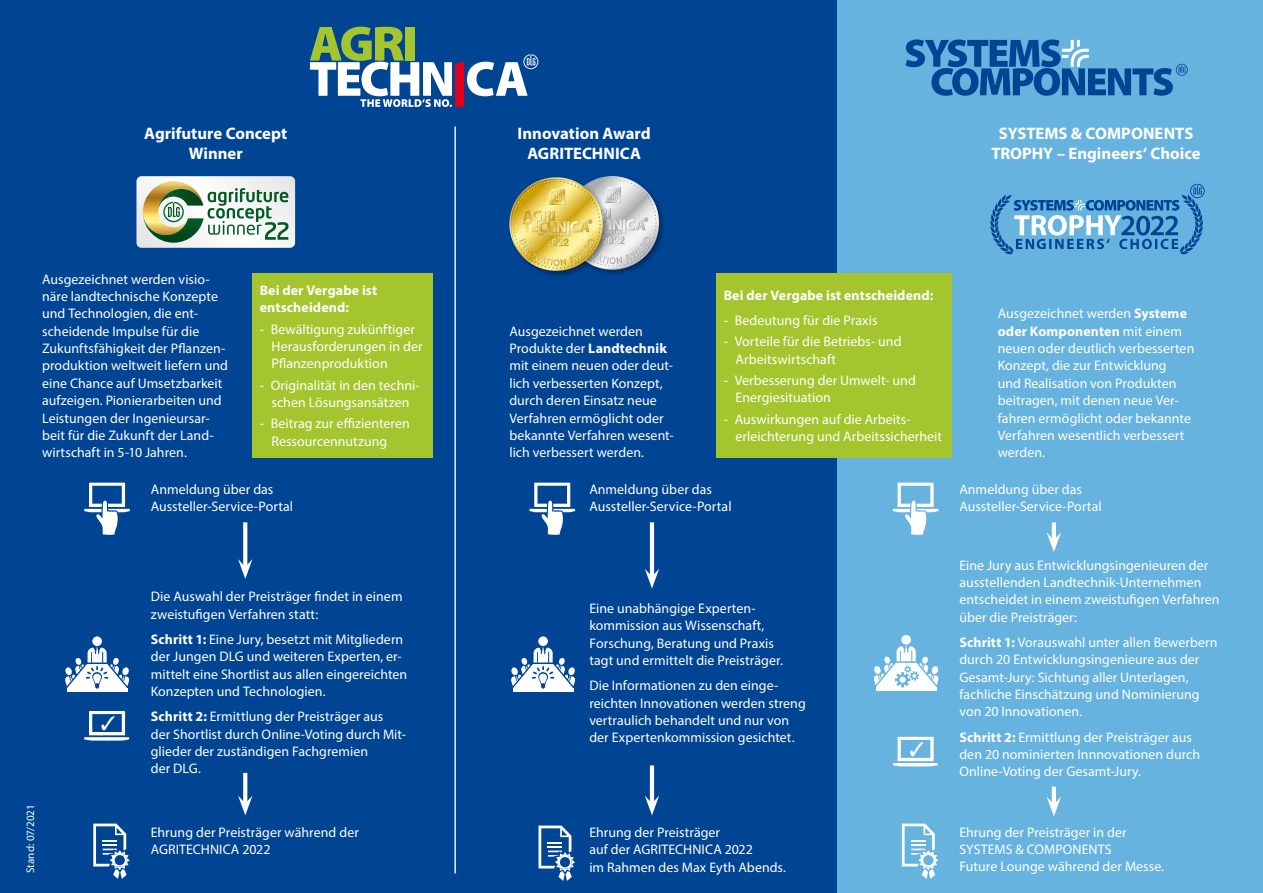
<style>
.page{position:relative;width:1263px;height:893px;background:#fff}
.page>*{position:absolute;margin:0;border:0;box-sizing:border-box;transform-origin:0 0}
.fliess{font:700 16.65px/19.5px "Myriad Pro";color:#fff;text-align:center}
.fliess-2{font:13.95px/17.4px "Myriad Pro";letter-spacing:.005em;color:#fff}
.fliess-3{font:700 13.95px/17.4px "Myriad Pro";letter-spacing:.01em;color:#fff}
.fliess-4{font:11.1px "Myriad Pro";letter-spacing:-.005em;color:#fff}
.s1{font-weight:700}
</style>
<div class="page">
<div style="left:0;top:0;width:838px;height:893px;background:#004494"></div>
<div style="left:838px;top:0;width:425px;height:893px;background:#67b3df"></div>
<svg style="left:310px;top:27px;width:228px;height:80px"></svg>
<div style="left:563px;top:173px;width:103px;height:104px;background:#000;opacity:.4"></div>
<img style="left:565px;top:176px;width:94px;height:94px;border-radius:47px">
<div style="left:507px;top:175px;width:103px;height:103px;background:#000;opacity:.4"></div>
<img style="left:509px;top:177px;width:94px;height:94px;border-radius:47px">
<svg style="left:906px;top:39px;width:282px;height:57px"></svg>
<div style="left:716px;top:273px;width:236px;height:184px;background:#a4c52d"></div>
<div style="left:252px;top:273px;width:181px;height:184px;background:#a4c52d"></div>
<svg style="left:529px;top:483px;width:46px;height:52px"></svg>
<svg style="left:893px;top:483px;width:45px;height:52px"></svg>
<svg style="left:84px;top:483px;width:46px;height:52px"></svg>
<svg style="left:538px;top:826px;width:37px;height:55px"></svg>
<svg style="left:902px;top:824px;width:36px;height:55px"></svg>
<svg style="left:93px;top:824px;width:37px;height:55px"></svg>
<div style="left:538px;top:636px;width:10px;height:10px;background:#fff;border-radius:50%"></div>
<hr style="left:513px;top:688px;width:60px;height:3px;background:#fff">
<svg style="left:511px;top:648px;width:64px;height:41px"></svg>
<div style="left:92px;top:636px;width:10px;height:10px;background:#fff;border-radius:50%"></div>
<hr style="left:67px;top:688px;width:60px;height:3px;background:#fff">
<svg style="left:65px;top:648px;width:64px;height:41px"></svg>
<svg style="left:243px;top:773px;width:4px;height:22px"></svg>
<svg style="left:238px;top:795px;width:14px;height:20px"></svg>
<div style="left:901px;top:635px;width:10px;height:10px;background:#fff;border-radius:50%"></div>
<hr style="left:876px;top:687px;width:60px;height:3px;background:#fff">
<svg style="left:874px;top:646px;width:64px;height:41px"></svg>
<hr style="left:650px;top:522px;width:4px;height:54px;background:#fff">
<svg style="left:645px;top:569px;width:14px;height:19px"></svg>
<hr style="left:1052px;top:522px;width:4px;height:18px;background:#fff">
<svg style="left:1047px;top:532px;width:14px;height:20px"></svg>
<svg style="left:243px;top:522px;width:4px;height:37px"></svg>
<svg style="left:238px;top:559px;width:14px;height:20px"></svg>
<hr style="left:650px;top:765px;width:4px;height:38px;background:#fff">
<svg style="left:645px;top:795px;width:14px;height:20px"></svg>
<hr style="left:1052px;top:787px;width:4px;height:17px;background:#fff">
<svg style="left:1047px;top:797px;width:14px;height:19px"></svg>
<svg style="left:136px;top:176px;width:159px;height:72px"></svg>
<hr style="left:454px;top:127px;width:2px;height:746px;background:#fff">
<svg style="left:990px;top:184px;width:215px;height:70px"></svg>
<svg style="left:893px;top:737px;width:45px;height:29px"></svg>
<svg style="left:84px;top:711px;width:45px;height:30px"></svg>
<p class="fliess" style="left:144px;top:123px;width:145px">Agrifuture Concept<br>Winner</p>
<p class="fliess" style="left:991px;top:123px;width:211px">SYSTEMS &amp; COMPONENTS<br>TROPHY – Engineers‘ Choice</p>
<p class="fliess" style="left:518px;top:123px;width:135px">Innovation Award<br>AGRITECHNICA</p>
<p class="fliess-2" style="left:42px;top:270px;width:187px">Ausgezeichnet werden visio&shy;näre landtechnische Konzepte und Technologien, die ent&shy;scheidende Impulse für die<br>Zukunftsfähigkeit der Pflanzen&shy;produktion weltweit liefern und eine Chance auf Umsetzbarkeit aufzeigen. Pionierarbeiten und<br>Leistungen der Ingenieursar&shy;beit für die Zukunft der Land&shy;wirtschaft in 5-10 Jahren.</p>
<p class="fliess-3" style="left:260px;top:281px;width:119px">Bei der Vergabe ist entscheidend:</p>
<p class="fliess-2" style="left:271px;top:320px;width:153px;text-indent:-12px">- Bewältigung zukünftiger<br>Herausforderungen in der<br>Pflanzenproduktion</p>
<p class="fliess-2" style="left:260px;top:376px;width:162px;text-align:center">- Originalität in den techni&shy;schen Lösungsansätzen</p>
<p class="fliess-2" style="left:271px;top:415px;width:140px;text-indent:-12px">- Beitrag zur effizienteren<br>Ressourcennutzung</p>
<p class="fliess-2" style="left:151px;top:480px;width:144px">Anmeldung über das<br>Aussteller-Service-Portal</p>
<p class="fliess-4" style="left:24px;top:873px;width:70px;rotate:-90deg">Stand: 07/2021</p>
<p class="fliess-2" style="left:151px;top:588px;width:253px">Die Auswahl der Preisträger findet in einem zweistufigen Verfahren statt:</p>
<p class="fliess-2" style="left:151px;top:630px;width:258px"><span class="s1">Schritt 1:</span> Eine Jury, besetzt mit Mitgliedern der Jungen DLG und weiteren Experten, er&shy;mittelt eine Shortlist aus allen eingereichten Konzepten und Technologien.</p>
<p class="fliess-2" style="left:151px;top:707px;width:257px"><span class="s1">Schritt 2:</span> Ermittlung der Preisträger aus der Shortlist durch Online-Voting durch Mit&shy;glieder der zuständigen Fachgremien<br>der DLG.</p>
<p class="fliess-2" style="left:151px;top:823px;width:210px">Ehrung der Preisträger während der<br>AGRITECHNICA 2022</p>
<p class="fliess-2" style="left:509px;top:322px;width:166px">Ausgezeichnet werden<br>Produkte der <span class="s1">Landtechnik </span>mit einem neuen oder deut&shy;lich verbesserten Konzept, durch deren Einsatz neue<br>Verfahren ermöglicht oder bekannte Verfahren wesent&shy;lich verbessert werden.</p>
<p class="fliess-3" style="left:724px;top:286px;width:211px">Bei der Vergabe ist entscheidend:</p>
<p class="fliess-2" style="left:724px;top:311px;width:155px">- Bedeutung für die Praxis</p>
<p class="fliess-2" style="left:735px;top:333px;width:167px;text-indent:-12px">- Vorteile für die Betriebs- und<br>Arbeitswirtschaft</p>
<p class="fliess-2" style="left:735px;top:371px;width:182px;text-indent:-12px">- Verbesserung der Umwelt- und<br>Energiesituation</p>
<p class="fliess-2" style="left:735px;top:410px;width:208px;text-indent:-12px">- Auswirkungen auf die Arbeits&shy;erleichterung und Arbeitssicherheit</p>
<p class="fliess-2" style="left:589px;top:480px;width:144px">Anmeldung über das<br>Aussteller-Service-Portal</p>
<p class="fliess-2" style="left:998px;top:305px;width:198px">Ausgezeichnet werden <span class="s1">Systeme oder Komponenten</span> mit einem neuen oder deutlich verbesserten<br>Konzept, die zur Entwicklung<br>und Realisation von Produkten beitragen, mit denen neue Ver&shy;fahren ermöglicht oder bekannte<br>Verfahren wesentlich verbessert werden.</p>
<p class="fliess-2" style="left:959px;top:480px;width:144px">Anmeldung über das<br>Aussteller-Service-Portal</p>
<p class="fliess-2" style="left:589px;top:599px;width:195px">Eine unabhängige Experten&shy;kommission aus Wissenschaft,<br>Forschung, Beratung und Praxis tagt und ermittelt die Preisträger.</p>
<p class="fliess-2" style="left:589px;top:677px;width:218px">Die Informationen zu den einge&shy;reichten Innovationen werden streng vertraulich behandelt und nur von der Expertenkommission gesichtet.</p>
<p class="fliess-2" style="left:589px;top:823px;width:198px">Ehrung der Preisträger<br>auf der AGRITECHNICA 2022<br>im Rahmen des Max Eyth Abends.</p>
<p class="fliess-2" style="left:959px;top:556px;width:262px">Eine Jury aus Entwicklungsingenieuren der ausstellenden Landtechnik-Unternehmen entscheidet in einem zweistufigen Verfahren über die Preisträger:</p>
<p class="fliess-2" style="left:959px;top:633px;width:260px"><span class="s1">Schritt 1:</span> Vorauswahl unter allen Bewerbern durch 20 Entwicklungsingenieure aus der Gesamt-Jury: Sichtung aller Unterlagen, fachliche Einschätzung und Nominierung von 20 Innovationen.</p>
<p class="fliess-2" style="left:959px;top:728px;width:242px"><span class="s1">Schritt 2:</span> Ermittlung der Preisträger aus den 20 nominierten Innnovationen durch<br>Online-Voting der Gesamt-Jury.</p>
<p class="fliess-2" style="left:959px;top:823px;width:206px">Ehrung der Preisträger in der<br>SYSTEMS &amp; COMPONENTS<br>Future Lounge während der Messe.</p>
</div>
